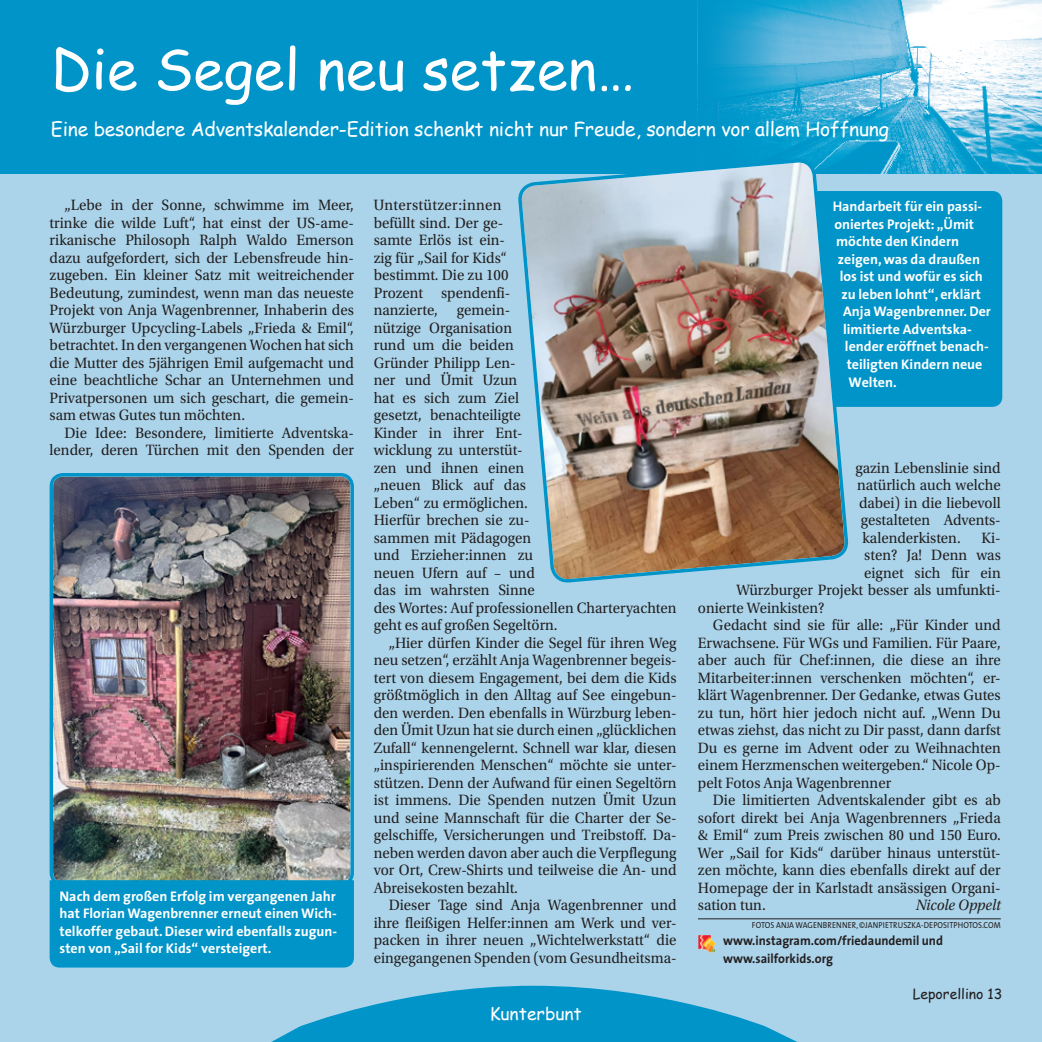
<style>
.page{position:relative;width:1042px;height:1042px;background:#abd4ea}
.page>*{position:absolute;margin:0;border:0;box-sizing:border-box;transform-origin:0 0}
.t1{font:56px "Comic Sans MS";color:#fff}
.t2{font:19.25px "Comic Sans MS";letter-spacing:-.01em;color:#fff}
.t3{font:17.5px "Comic Sans MS";color:#fff}
.t4{font:15.75px/17.5px "Utopia Std";color:#231f20;text-align:justify;scale:.95 1}
.t5{font:italic 15.75px "Utopia Std";color:#231f20;scale:.95 1}
.t6{font:700 14px/17.5px "The Sans";color:#fff;text-align:justify}
.t7{font:14px "Comic Sans MS";color:#231f20}
.t8{font:700 13.12px/17.5px "The Sans";color:#231f20;scale:.95 1}
.t9{font:8.75px "The Sans";letter-spacing:.015em;color:#231f20;scale:.9 1}
</style>
<div class="page">
<svg style="left:271px;top:986px;width:526px;height:56px"></svg>
<div style="left:0;top:0;width:698px;height:174px;background:#0094c8"></div>
<hr style="left:698px;top:918px;width:303px;height:1px;background:#231f20">
<img style="left:698px;top:935px;width:18px;height:18px">
<img style="left:55px;top:478px;width:294px;height:402px">
<div style="left:50px;top:473px;width:304px;height:413px;border:4px solid #0094c8;border-radius:12px"></div>
<div style="left:50px;top:880px;width:304px;height:87px;background:#0094c8"></div>
<div style="left:847px;top:191px;width:155px;height:216px;background:#0094c8"></div>
<img style="left:881px;top:0;width:161px;height:174px">
<svg style="left:698px;top:0;width:183px;height:174px;background:#2ea7d3"></svg>
<img style="left:519px;top:160px;width:328px;height:422px">
<h1 class="t1" style="left:51px;top:28px;width:585px">Die Segel neu setzen…</h1>
<p class="t2" style="left:51px;top:114px;width:840px">Eine besondere Adventskalender-Edition schenkt nicht nur Freude, sondern vor allem Hoffnung</p>
<p class="t4" style="left:50px;top:196px;width:322px;text-indent:15px">„Lebe in der Sonne, schwimme im Meer, trinke die wilde Luft“, hat einst der US-ame&shy;rikanische Philosoph Ralph Waldo Emerson dazu aufgefordert, sich der Lebensfreude hin&shy;zugeben. Ein kleiner Satz mit weitreichender Bedeutung, zumindest, wenn man das neueste Projekt von Anja Wagenbrenner, Inhaberin des Würzburger Upcycling-Labels „Frieda &amp; Emil“, betrachtet. In den vergangenen Wochen hat sich die Mutter des 5jährigen Emil aufgemacht und eine beachtliche Schar an Unternehmen und Privatpersonen um sich geschart, die gemein&shy;sam etwas Gutes tun möchten.</p>
<p class="t4" style="left:50px;top:424px;width:322px;text-align:right">Die Idee: Besondere, limitierte Adventska&shy;lender, deren Türchen mit den Spenden der</p>
<p class="t6" style="left:60px;top:887px;width:279px">Nach dem großen Erfolg im vergangenen Jahr hat Florian Wagenbrenner erneut einen Wich&shy;telkoffer gebaut. Dieser wird ebenfalls zugun&shy;sten von „Sail for Kids“ versteigert.</p>
<p class="t4" style="left:374px;top:196px;width:320px;text-align:left">Unterstützer:innen<br>befüllt sind. Der ge-<br>samte Erlös ist ein-<br>zig für „Sail for Kids“<br>bestimmt. Die zu 100<br>Prozent spendenfi-<br>nanzierte, gemein-<br>nützige Organisation<br>rund um die beiden<br>Gründer Philipp Len-<br>ner und Ümit Uzun<br>hat es sich zum Ziel<br>gesetzt, benachteiligte<br>Kinder in ihrer Ent-<br>wicklung zu unterstüt-<br>zen und ihnen einen<br>„neuen Blick auf das<br>Leben“ zu ermöglichen.<br>Hierfür brechen sie zu-<br>sammen mit Pädagogen<br>und Erzieher:innen zu<br>neuen Ufern auf – und<br>das im wahrsten Sinne<br>des Wortes: Auf professionellen Charteryachten geht es auf großen Segeltörn.</p>
<p class="t4" style="left:374px;top:634px;width:320px;text-indent:15px">„Hier dürfen Kinder die Segel für ihren Weg neu setzen“, erzählt Anja Wagenbrenner begeis&shy;tert von diesem Engagement, bei dem die Kids größtmöglich in den Alltag auf See eingebun&shy;den werden. Den ebenfalls in Würzburg leben&shy;den Ümit Uzun hat sie durch einen „glücklichen Zufall“ kennengelernt. Schnell war klar, diesen „inspirierenden Menschen“ möchte sie unter&shy;stützen. Denn der Aufwand für einen Segeltörn ist immens. Die Spenden nutzen Ümit Uzun und seine Mannschaft für die Charter der Se&shy;gelschiffe, Versicherungen und Treibstoff. Da&shy;neben werden davon aber auch die Verpflegung vor Ort, Crew-Shirts und teilweise die An- und Abreisekosten bezahlt.</p>
<p class="t4" style="left:374px;top:896px;width:320px;text-indent:15px">Dieser Tage sind Anja Wagenbrenner und ihre fleißigen Helfer:innen am Werk und ver&shy;packen in ihrer neuen „Wichtelwerkstatt“ die eingegangenen Spenden (vom Gesundheitsma-</p>
<p class="t3" style="left:490px;top:1001px;width:94px">Kunterbunt</p>
<p class="t6" style="left:832px;top:198px;width:151px">Handarbeit für ein passi-</p>
<p class="t6" style="left:834px;top:215px;width:141px">oniertes Projekt: „Ümit</p>
<p class="t6" style="left:836px;top:233px;width:124px">möchte den Kindern</p>
<p class="t6" style="left:838px;top:250px;width:144px">zeigen, was da draußen</p>
<p class="t6" style="left:839px;top:268px;width:145px">los ist und wofür es sich</p>
<p class="t6" style="left:841px;top:285px;width:141px">zu leben lohnt“, erklärt</p>
<p class="t6" style="left:843px;top:303px;width:149px">Anja Wagenbrenner. Der</p>
<p class="t6" style="left:843px;top:320px;width:130px">limitierte Adventska-</p>
<p class="t6" style="left:845px;top:338px;width:145px">lender eröffnet benach-</p>
<p class="t6" style="left:846px;top:355px;width:137px">teiligten Kindern neue</p>
<p class="t6" style="left:848px;top:373px;width:50px">Welten.</p>
<p class="t4" style="left:855px;top:459px;width:154px">gazin Lebenslinie sind</p>
<p class="t4" style="left:857px;top:476px;width:153px">natürlich auch welche</p>
<p class="t4" style="left:859px;top:494px;width:151px">dabei) in die liebevoll</p>
<p class="t4" style="left:861px;top:511px;width:149px">gestalteten Advents-</p>
<p class="t4" style="left:862px;top:529px;width:105px">kalenderkisten.</p>
<p class="t4" style="left:981px;top:529px;width:22px">Ki-</p>
<p class="t4" style="left:864px;top:546px;width:145px">sten? Ja! Denn was</p>
<p class="t4" style="left:864px;top:564px;width:145px">eignet sich für ein</p>
<p class="t4" style="left:736px;top:581px;width:280px">Würzburger Projekt besser als umfunkti-</p>
<p class="t4" style="left:698px;top:599px;width:135px">onierte Weinkisten?</p>
<p class="t4" style="left:713px;top:616px;width:304px">Gedacht sind sie für alle: „Für Kinder und</p>
<p class="t4" style="left:698px;top:634px;width:320px">Erwachsene. Für WGs und Familien. Für Paare,</p>
<p class="t4" style="left:698px;top:651px;width:320px">aber auch für Chef:innen, die diese an ihre</p>
<p class="t4" style="left:698px;top:669px;width:320px">Mitarbeiter:innen verschenken möchten“, er-</p>
<p class="t4" style="left:698px;top:686px;width:320px">klärt Wagenbrenner. Der Gedanke, etwas Gutes</p>
<p class="t4" style="left:698px;top:704px;width:320px">zu tun, hört hier jedoch nicht auf. „Wenn Du</p>
<p class="t4" style="left:698px;top:721px;width:320px">etwas ziehst, das nicht zu Dir passt, dann darfst</p>
<p class="t4" style="left:698px;top:739px;width:320px">Du es gerne im Advent oder zu Weihnachten</p>
<p class="t4" style="left:698px;top:756px;width:320px">einem Herzmenschen weitergeben.“ Nicole Op-</p>
<p class="t4" style="left:698px;top:774px;width:205px">pelt Fotos Anja Wagenbrenner</p>
<p class="t4" style="left:713px;top:791px;width:305px">Die limitierten Adventskalender gibt es ab</p>
<p class="t4" style="left:698px;top:809px;width:320px">sofort direkt bei Anja Wagenbrenners „Frieda</p>
<p class="t4" style="left:698px;top:826px;width:320px">&amp; Emil“ zum Preis zwischen 80 und 150 Euro.</p>
<p class="t4" style="left:698px;top:844px;width:320px">Wer „Sail for Kids“ darüber hinaus unterstüt-</p>
<p class="t4" style="left:698px;top:861px;width:320px">zen möchte, kann dies ebenfalls direkt auf der</p>
<p class="t4" style="left:698px;top:879px;width:320px">Homepage der in Karlstadt ansässigen Organi-</p>
<p class="t4" style="left:698px;top:896px;width:73px">sation tun.</p>
<p class="t5" style="left:915px;top:896px;width:91px">Nicole Oppelt</p>
<p class="t9" style="left:752px;top:917px;width:151px">FOTOS ANJA WAGE NBRE NNER, ©JANPIETR</p>
<p class="t9" style="left:898px;top:917px;width:56px">USZKA-DEPOSITPH</p>
<p class="t9" style="left:963px;top:917px;width:42px">OTOS.COM</p>
<p class="t8" style="left:723px;top:931px;width:233px">www.instagram.com/friedaundemil und www.sailforkids.org</p>
<p class="t7" style="left:913px;top:983px;width:91px">Leporellino 13</p>
</div>
